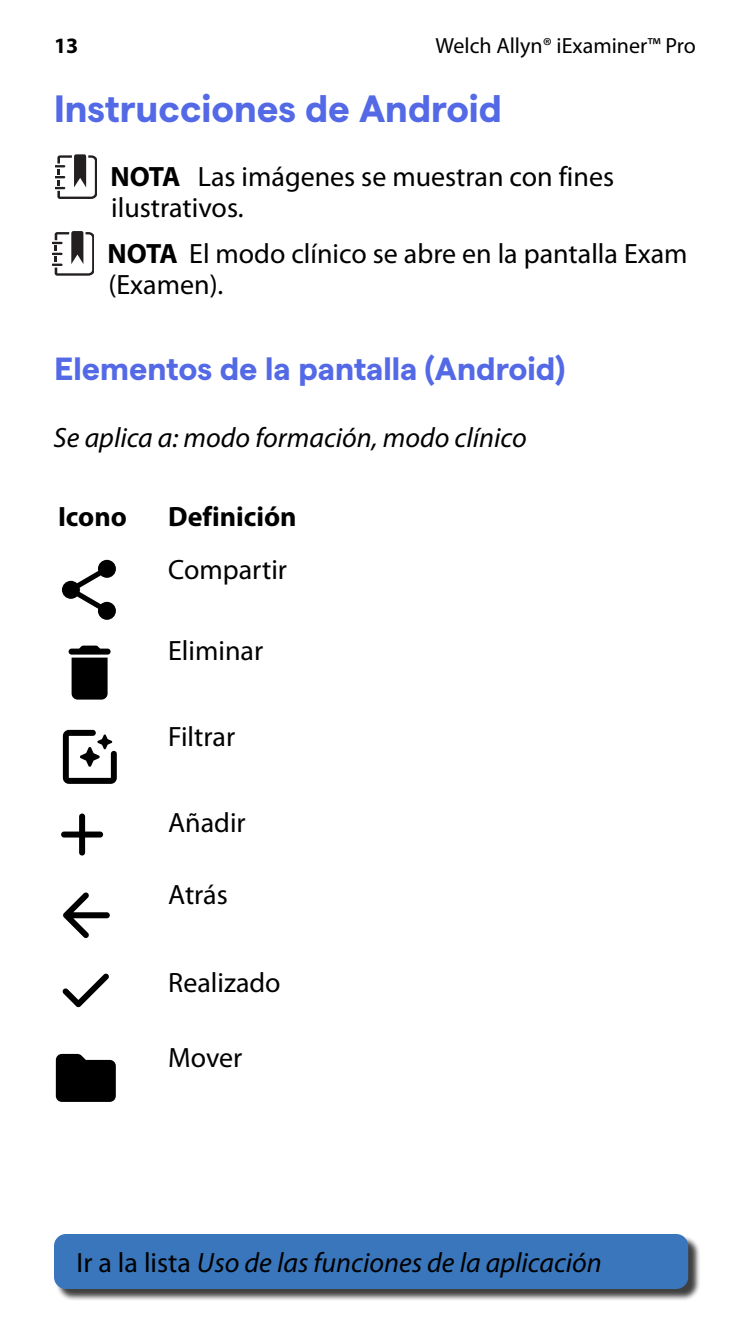
<style>
.page{position:relative;width:750px;height:1334px;background:#fff}
.page>*{position:absolute;margin:0;border:0;box-sizing:border-box;transform-origin:0 0}
.t1{font:700 38px "Matter";color:#5369e5}
.t2{font:700 32px "Matter";color:#5369e5}
.t3{font:28px/31px "Myriad Pro";color:#000}
.t4{font:italic 28px "Myriad Pro";color:#000}
.t5{font:700 28px "Myriad Pro";color:#000}
.t6{font:22px "Myriad Pro";color:#000}
.t7{font:700 22px "Myriad Pro";color:#000}
.s1{font-weight:700}
.s2{font-style:normal}
</style>
<div class="page">
<div style="left:56px;top:1236px;width:645px;height:65px;background:#000;opacity:.75"></div>
<div style="left:54px;top:1234px;width:634px;height:55px;background:#3976bc;border-radius:12px"></div>
<svg style="left:53px;top:231px;width:41px;height:45px"></svg>
<svg style="left:55px;top:154px;width:41px;height:45px"></svg>
<svg style="left:62px;top:560px;width:54px;height:60px"></svg>
<svg style="left:69px;top:646px;width:42px;height:54px"></svg>
<svg style="left:63px;top:730px;width:54px;height:54px"></svg>
<svg style="left:61px;top:814px;width:42px;height:42px"></svg>
<svg style="left:63px;top:892px;width:47px;height:46px"></svg>
<svg style="left:62px;top:973px;width:47px;height:34px"></svg>
<svg style="left:56px;top:1054px;width:60px;height:48px;background:#151515"></svg>
<p class="t7" style="left:54px;top:31px;width:26px">13</p>
<p class="t6" style="left:436px;top:32px;width:262px">Welch Allyn® iExaminer™ Pro</p>
<h1 class="t1" style="left:54px;top:80px;width:449px">Instrucciones de Android</h1>
<p class="t3" style="left:110px;top:161px;width:505px"><span class="s1">NOTA</span> Las imágenes se muestran con fines ilustrativos.</p>
<p class="t3" style="left:108px;top:237px;width:581px"><span class="s1">NOTA</span> El modo clínico se abre en la pantalla Exam (Examen).</p>
<p class="t2" style="left:55px;top:345px;width:512px">Elementos de la pantalla (Android)</p>
<p class="t4" style="left:54px;top:421px;width:475px">Se aplica a: modo formación, modo clínico</p>
<p class="t5" style="left:58px;top:498px;width:70px">Icono</p>
<p class="t5" style="left:168px;top:498px;width:130px">Definición</p>
<p class="t3" style="left:168px;top:554px;width:120px">Compartir</p>
<p class="t3" style="left:168px;top:635px;width:97px">Eliminar</p>
<p class="t3" style="left:168px;top:721px;width:69px">Filtrar</p>
<p class="t3" style="left:168px;top:807px;width:79px">Añadir</p>
<p class="t3" style="left:168px;top:879px;width:61px">Atrás</p>
<p class="t3" style="left:168px;top:966px;width:114px">Realizado</p>
<p class="t3" style="left:168px;top:1042px;width:76px">Mover</p>
<p class="t4" style="left:76px;top:1245px;width:527px"><span class="s2">Ir a la lista</span> Uso de las funciones de la aplicación</p>
</div>
